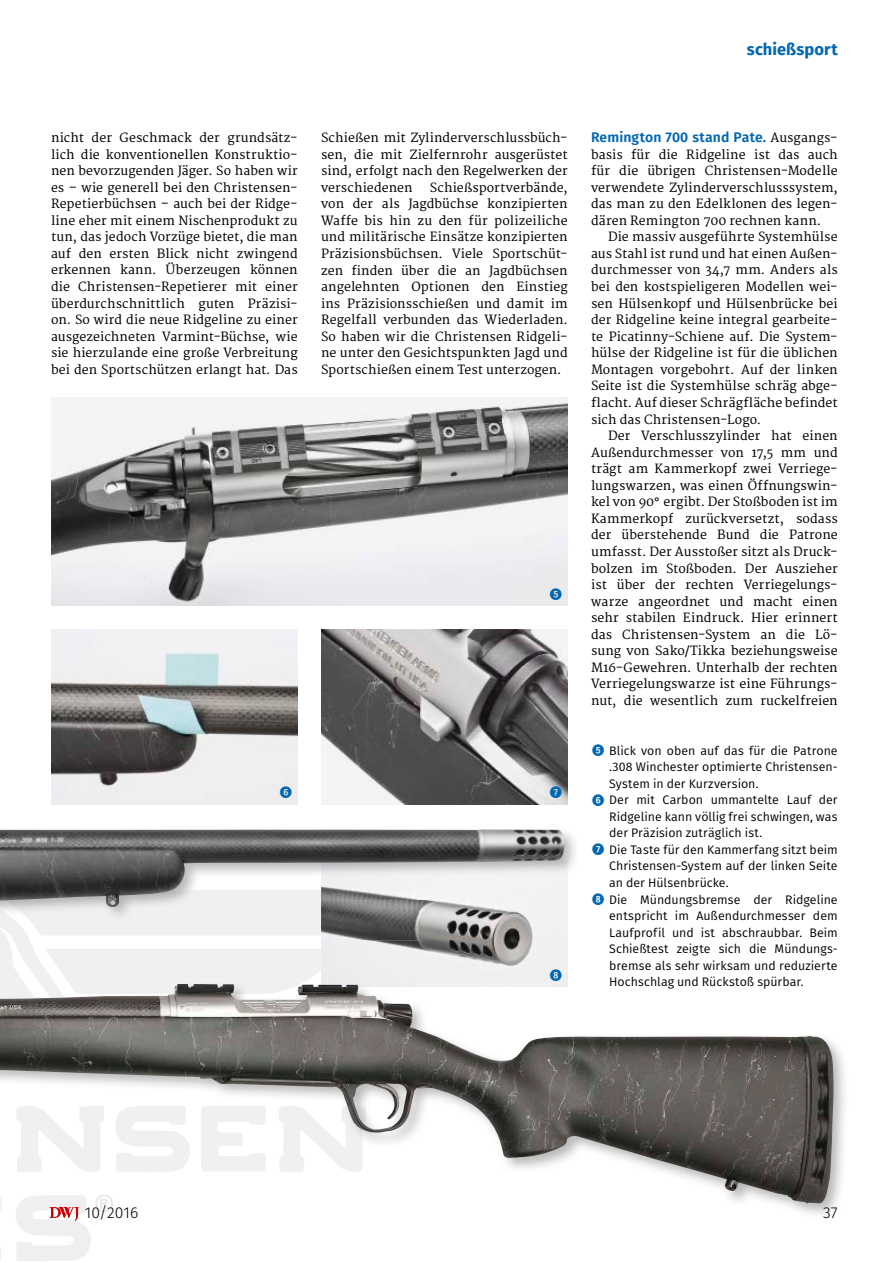
<style>
.page{position:relative;width:893px;height:1263px;background:#fff}
.page>*{position:absolute;margin:0;border:0;box-sizing:border-box;transform-origin:0 0}
.t1{font:700 16.5px "Fira Sans";letter-spacing:.005em;color:#0067b3}
.t2{font:16.5px "Nummer DWJ Nummer";color:#0067b3}
.t3{font:300 15.75px "Fira Sans";letter-spacing:.005em;color:#000}
.t4{font:600 13.95px "Fira Sans";letter-spacing:.005em;color:#0067b3}
.t5{font:12.3px/16.5px "Merriweather";letter-spacing:.005em;color:#000;text-align:justify}
.t6{font:12.3px "Fira Sans";color:#000}
.s1{font-family:"Merriweather";font-weight:400;font-size:12.3px;color:#000}
.s2{font-family:"Fira Sans"}
.s3{font-family:"Nummer DWJ Nummer";font-size:16.5px;color:#0067b3}
</style>
<div class="page">
<svg style="left:0;top:1247px;width:1px;height:13px"></svg>
<img style="left:369px;top:804px;width:206px;height:65px">
<div style="left:0;top:909px;width:321px;height:26px;background:#f0f0f0"></div>
<img style="left:0;top:927px;width:38px;height:53px">
<img style="left:321px;top:861px;width:247px;height:119px">
<img style="left:0;top:829px;width:566px;height:80px">
<img style="left:321px;top:629px;width:247px;height:175px">
<img style="left:51px;top:629px;width:247px;height:175px">
<img style="left:95px;top:1204px;width:18px;height:8px">
<img style="left:0;top:984px;width:834px;height:220px">
<img style="left:51px;top:398px;width:517px;height:207px">
<svg style="left:16px;top:1207px;width:75px;height:54px"></svg>
<h1 class="t1" style="left:747px;top:38px;width:92px">schießsport</h1>
<p class="t5" style="left:51px;top:130px;width:248px">nicht der Geschmack der grundsätz&shy;lich die konventionellen Konstruktio&shy;nen bevorzugenden Jäger. So haben wir es – wie generell bei den Christensen-Repetierbüchsen – auch bei der Ridge&shy;line eher mit einem Nischenprodukt zu tun, das jedoch Vorzüge bietet, die man auf den ersten Blick nicht zwingend erkennen kann. Überzeugen können die Christensen-Repetierer mit einer überdurchschnittlich guten Präzisi&shy;on. So wird die neue Ridgeline zu einer ausgezeichneten Varmint-Büchse, wie sie hierzulande eine große Verbreitung bei den Sportschützen erlangt hat. Das</p>
<p class="t5" style="left:321px;top:130px;width:248px">Schießen mit Zylinderverschlussbüch&shy;sen, die mit Zielfernrohr ausgerüstet sind, erfolgt nach den Regelwerken der verschiedenen</p>
<p class="t5" style="left:321px;top:180px;width:248px;text-indent:109px">Schießsportverbände, von der als Jagdbüchse konzipierten Waffe bis hin zu den für polizeiliche und militärische Einsätze konzipierten Präzisionsbüchsen. Viele Sportschüt&shy;zen finden über die an Jagdbüchsen angelehnten Optionen den Einstieg ins Präzisionsschießen und damit im Regelfall verbunden das Wiederladen.<br>So haben wir die Christensen Ridgeli&shy;ne unter den Gesichtspunkten Jagd und Sportschießen einem Test unterzogen.</p>
<h1 class="t2" style="left:549px;top:584px;width:16px">5</h1>
<h1 class="t2" style="left:279px;top:783px;width:16px">6</h1>
<h1 class="t2" style="left:549px;top:783px;width:16px">7</h1>
<h1 class="t2" style="left:549px;top:965px;width:16px">8</h1>
<p class="t4" style="left:591px;top:127px;width:248px">Remington 700 stand Pate. <span class="s1">Ausgangs-</span></p>
<p class="t5" style="left:591px;top:146px;width:248px">basis für die Ridgeline ist das auch für die übrigen Christensen-Modelle verwendete Zylinderverschlusssystem, das man zu den Edelklonen des legen&shy;dären Remington 700 rechnen kann.</p>
<p class="t5" style="left:591px;top:229px;width:248px;text-indent:17px">Die massiv ausgeführte Systemhülse aus Stahl ist rund und hat einen Außen&shy;durchmesser von 34,7 mm. Anders als bei den kostspieligeren Modellen wei&shy;sen Hülsenkopf und Hülsenbrücke bei der Ridgeline keine integral gearbeite&shy;te Picatinny-Schiene auf. Die System&shy;hülse der Ridgeline ist für die üblichen Montagen vorgebohrt. Auf der linken Seite ist die Systemhülse schräg abge&shy;flacht. Auf dieser Schrägfläche befindet sich das Christensen-Logo.</p>
<p class="t5" style="left:591px;top:428px;width:248px;text-indent:17px">Der Verschlusszylinder hat einen Außendurchmesser von 17,5 mm und trägt am Kammerkopf zwei Verriege&shy;lungswarzen, was einen Öffnungswin&shy;kel von 90<span class="s2">°</span> ergibt. Der Stoßboden ist im Kammerkopf zurückversetzt, sodass der überstehende Bund die Patrone umfasst. Der Ausstoßer sitzt als Druck&shy;bolzen im Stoßboden. Der Auszieher ist über der rechten Verriegelungs&shy;warze angeordnet und macht einen sehr stabilen Eindruck. Hier erinnert das Christensen-System an die Lö&shy;sung von Sako/Tikka beziehungsweise M16-Gewehren. Unterhalb der rechten Verriegelungswarze ist eine Führungs&shy;nut, die wesentlich zum ruckelfreien</p>
<p class="t6" style="left:591px;top:742px;width:248px"><span class="s3">5</span> Blick von oben auf das für die Patrone</p>
<p class="t6" style="left:609px;top:758px;width:230px">.308 Winchester optimierte Christensen-</p>
<p class="t6" style="left:609px;top:775px;width:151px">System in der Kurzversion.</p>
<p class="t6" style="left:591px;top:791px;width:248px"><span class="s3">6</span> Der mit Carbon ummantelte Lauf der</p>
<p class="t6" style="left:609px;top:808px;width:230px">Ridgeline kann völlig frei schwingen, was</p>
<p class="t6" style="left:609px;top:824px;width:155px">der Präzision zuträglich ist.</p>
<p class="t6" style="left:591px;top:841px;width:248px"><span class="s3">7</span> Die Taste für den Kammerfang sitzt beim</p>
<p class="t6" style="left:609px;top:857px;width:230px">Christensen-System auf der linken Seite</p>
<p class="t6" style="left:609px;top:874px;width:121px">an der Hülsenbrücke.</p>
<p class="t6" style="left:591px;top:891px;width:248px"><span class="s3">8</span> Die Mündungsbremse der Ridgeline</p>
<p class="t6" style="left:609px;top:907px;width:230px">entspricht im Außendurchmesser dem</p>
<p class="t6" style="left:609px;top:924px;width:230px">Laufprofil und ist abschraubbar. Beim</p>
<p class="t6" style="left:609px;top:940px;width:230px">Schießtest zeigte sich die Mündungs-</p>
<p class="t6" style="left:609px;top:957px;width:230px">bremse als sehr wirksam und reduzierte</p>
<p class="t6" style="left:609px;top:973px;width:196px">Hochschlag und Rückstoß spürbar.</p>
<p class="t3" style="left:85px;top:1201px;width:55px">10/2016</p>
<p class="t3" style="left:823px;top:1201px;width:16px">37</p>
</div>
